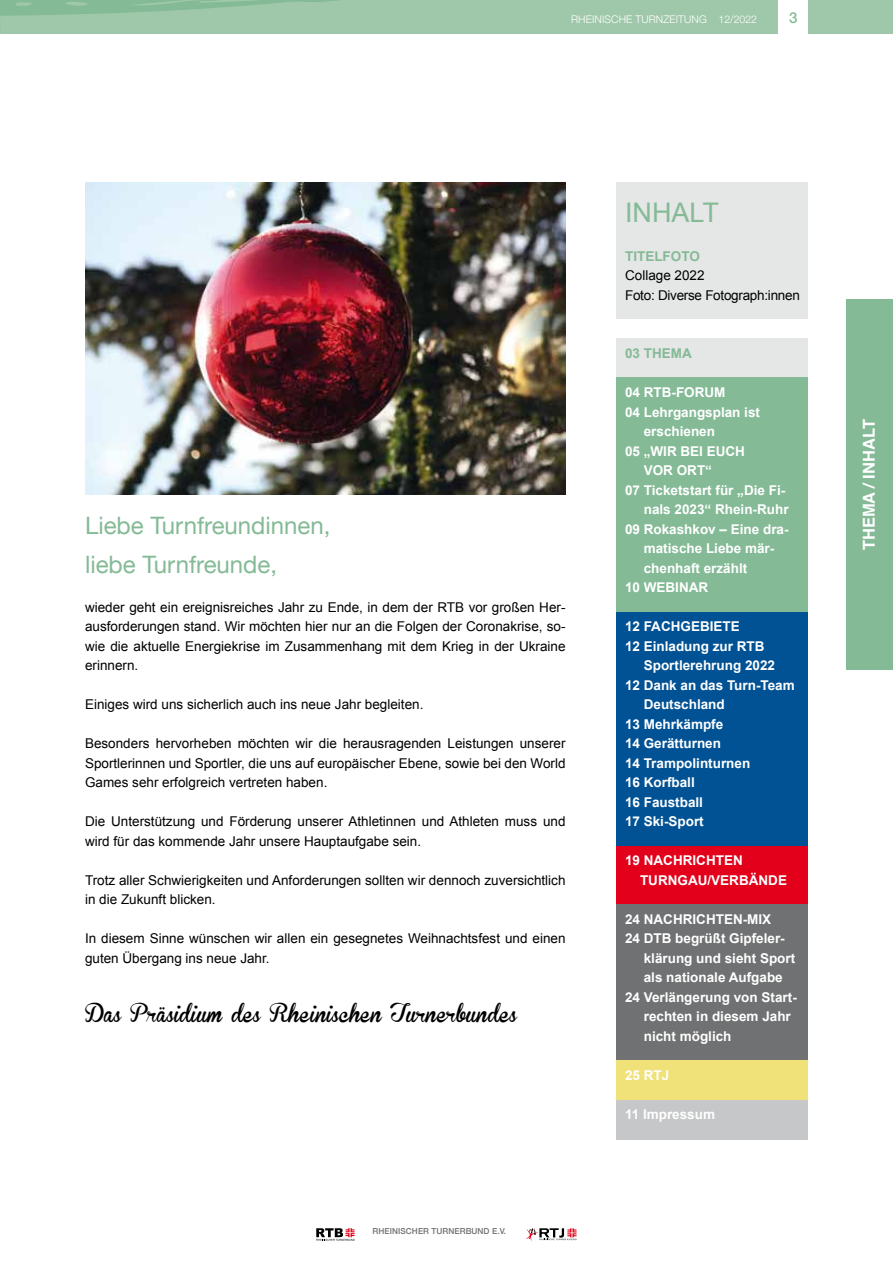
<style>
.page{position:relative;width:893px;height:1263px;background:#fff}
.page>*{position:absolute;margin:0;border:0;box-sizing:border-box;transform-origin:0 0}
.t1{font:27px "Arial";color:#84ba96}
.t2{font:24px/39px "Helvetica Neue";color:#84ba96}
.t3{font:18px "Brannboll Fet";color:#000}
.t4{font:700 16.5px "Helvetica";color:#fff}
.t5{font:500 15px "Helvetica Neue";color:#84ba96}
.t6{font:13.5px/19.5px "Arial";color:#000}
.t7{font:700 13.5px/19.5px "Arial";color:#fff}
.t8{font:13.5px/19.5px "Arial";letter-spacing:-.02em;color:#000}
.t9{font:700 13.5px "Arial";color:#84ba96}
.t10{font:300 10.5px "Helvetica Neue";letter-spacing:.01em;color:#fff}
.t11{font:500 8.25px "Helvetica Neue";letter-spacing:.01em;color:#707172}
</style>
<div class="page">
<svg style="left:316px;top:1228px;width:39px;height:13px"></svg>
<svg style="left:526px;top:1228px;width:51px;height:13px"></svg>
<svg style="left:0;top:0;width:893px;height:34px;background:#9fc8aa"></svg>
<div style="left:616px;top:904px;width:192px;height:156px;background:#707172"></div>
<div style="left:616px;top:339px;width:192px;height:39px;background:#e5e6e6"></div>
<div style="left:616px;top:1100px;width:192px;height:40px;background:#c6c7c8"></div>
<div style="left:846px;top:300px;width:47px;height:370px;background:#84ba96"></div>
<div style="left:616px;top:1060px;width:192px;height:40px;background:#f0e179"></div>
<div style="left:616px;top:846px;width:192px;height:58px;background:#e2001a"></div>
<div style="left:616px;top:612px;width:192px;height:234px;background:#005295"></div>
<div style="left:616px;top:378px;width:192px;height:234px;background:#84ba96"></div>
<div style="left:617px;top:183px;width:191px;height:136px;background:#e5e6e6"></div>
<img style="left:85px;top:183px;width:481px;height:312px">
<p class="t10" style="left:571px;top:11px;width:187px">RHEINISCHE TURNZEITUNG 12/2022</p>
<p class="t5" style="left:789px;top:6px;width:10px">3</p>
<h2 class="t2" style="left:85px;top:507px;width:247px">Liebe Turnfreundinnen, liebe Turnfreunde,</h2>
<p class="t6" style="left:85px;top:597px;width:482px;text-align:justify">wieder geht ein ereignisreiches Jahr zu Ende, in dem der RTB vor großen Her&shy;ausforderungen stand. Wir möchten hier nur an die Folgen der Coronakrise, so&shy;wie die aktuelle Energiekrise im Zusammenhang mit dem Krieg in der Ukraine erinnern.</p>
<p class="t6" style="left:85px;top:695px;width:340px">Einiges wird uns sicherlich auch ins neue Jahr begleiten.</p>
<p class="t6" style="left:85px;top:734px;width:482px;text-align:justify">Besonders hervorheben möchten wir die herausragenden Leistungen unserer Sportlerinnen und Sportler, die uns auf europäischer Ebene, sowie bei den World Games sehr erfolgreich vertreten haben.</p>
<p class="t6" style="left:85px;top:812px;width:482px">Die Unterstützung und Förderung unserer Athletinnen und Athleten muss und wird für das kommende Jahr unsere Hauptaufgabe sein.</p>
<p class="t6" style="left:85px;top:870px;width:482px">Trotz aller Schwierigkeiten und Anforderungen sollten wir dennoch zuversichtlich in die Zukunft blicken.</p>
<p class="t6" style="left:85px;top:929px;width:482px">In diesem Sinne wünschen wir allen ein gesegnetes Weihnachtsfest und einen guten Übergang ins neue Jahr.</p>
<h3 class="t3" style="left:85px;top:1004px;width:433px">Das Präsidium des Rheinischen Turnerbundes</h3>
<p class="t11" style="left:372px;top:1225px;width:135px">RHEINISCHER TURNERBUND E.V.</p>
<h1 class="t1" style="left:625px;top:194px;width:96px">INHALT</h1>
<p class="t9" style="left:625px;top:247px;width:76px">TITELFOTO</p>
<p class="t8" style="left:625px;top:266px;width:176px">Collage 2022<br>Foto: Diverse Fotograph:innen</p>
<p class="t9" style="left:625px;top:344px;width:68px">03 THEMA</p>
<p class="t7" style="left:625px;top:383px;width:102px">04 RTB-FORUM</p>
<p class="t7" style="left:625px;top:403px;width:137px">04 Lehrgangsplan ist</p>
<p class="t7" style="left:644px;top:422px;width:73px">erschienen</p>
<p class="t7" style="left:625px;top:441px;width:122px">05 „WIR BEI EUCH</p>
<p class="t7" style="left:644px;top:461px;width:70px">VOR ORT“</p>
<p class="t7" style="left:625px;top:480px;width:162px">07 Ticketstart für „Die Fi-</p>
<p class="t7" style="left:644px;top:500px;width:146px">nals 2023“ Rhein-Ruhr</p>
<p class="t7" style="left:625px;top:519px;width:165px">09 Rokashkov – Eine dra-</p>
<p class="t7" style="left:644px;top:539px;width:132px">matische Liebe mär-</p>
<p class="t7" style="left:644px;top:558px;width:105px">chenhaft erzählt</p>
<p class="t7" style="left:625px;top:578px;width:85px">10 WEBINAR</p>
<p class="t7" style="left:625px;top:617px;width:116px">12 FACHGEBIETE</p>
<p class="t7" style="left:625px;top:636px;width:141px">12 Einladung zur RTB</p>
<p class="t7" style="left:644px;top:656px;width:133px">Sportlerehrung 2022</p>
<p class="t7" style="left:625px;top:675px;width:171px">12 Dank an das Turn-Team</p>
<p class="t7" style="left:644px;top:695px;width:83px">Deutschland</p>
<p class="t7" style="left:625px;top:714px;width:100px">13 Mehrkämpfe</p>
<p class="t7" style="left:625px;top:734px;width:98px">14 Gerätturnen</p>
<p class="t7" style="left:625px;top:753px;width:127px">14 Trampolinturnen</p>
<p class="t7" style="left:625px;top:773px;width:71px">16 Korfball</p>
<p class="t7" style="left:625px;top:792px;width:80px">16 Faustball</p>
<p class="t7" style="left:625px;top:812px;width:80px">17 Ski-Sport</p>
<p class="t7" style="left:640px;top:851px;width:148px;text-indent:-15px">19 NACHRICHTEN<br>TURNGAU/VERBÄNDE</p>
<p class="t7" style="left:625px;top:909px;width:148px">24 NACHRICHTEN-MIX</p>
<p class="t7" style="left:625px;top:929px;width:161px">24 DTB begrüßt Gipfeler-</p>
<p class="t7" style="left:644px;top:948px;width:153px">klärung und sieht Sport</p>
<p class="t7" style="left:644px;top:968px;width:141px">als nationale Aufgabe</p>
<p class="t7" style="left:625px;top:987px;width:173px">24 Verlängerung von Start-</p>
<p class="t7" style="left:644px;top:1007px;width:149px">rechten in diesem Jahr</p>
<p class="t7" style="left:644px;top:1026px;width:89px">nicht möglich</p>
<p class="t7" style="left:625px;top:1065px;width:46px">25 RTJ</p>
<p class="t7" style="left:625px;top:1104px;width:92px">11 Impressum</p>
<p class="t4" style="left:855px;top:550px;width:133px;rotate:-90deg">THEMA / INHALT</p>
</div>
